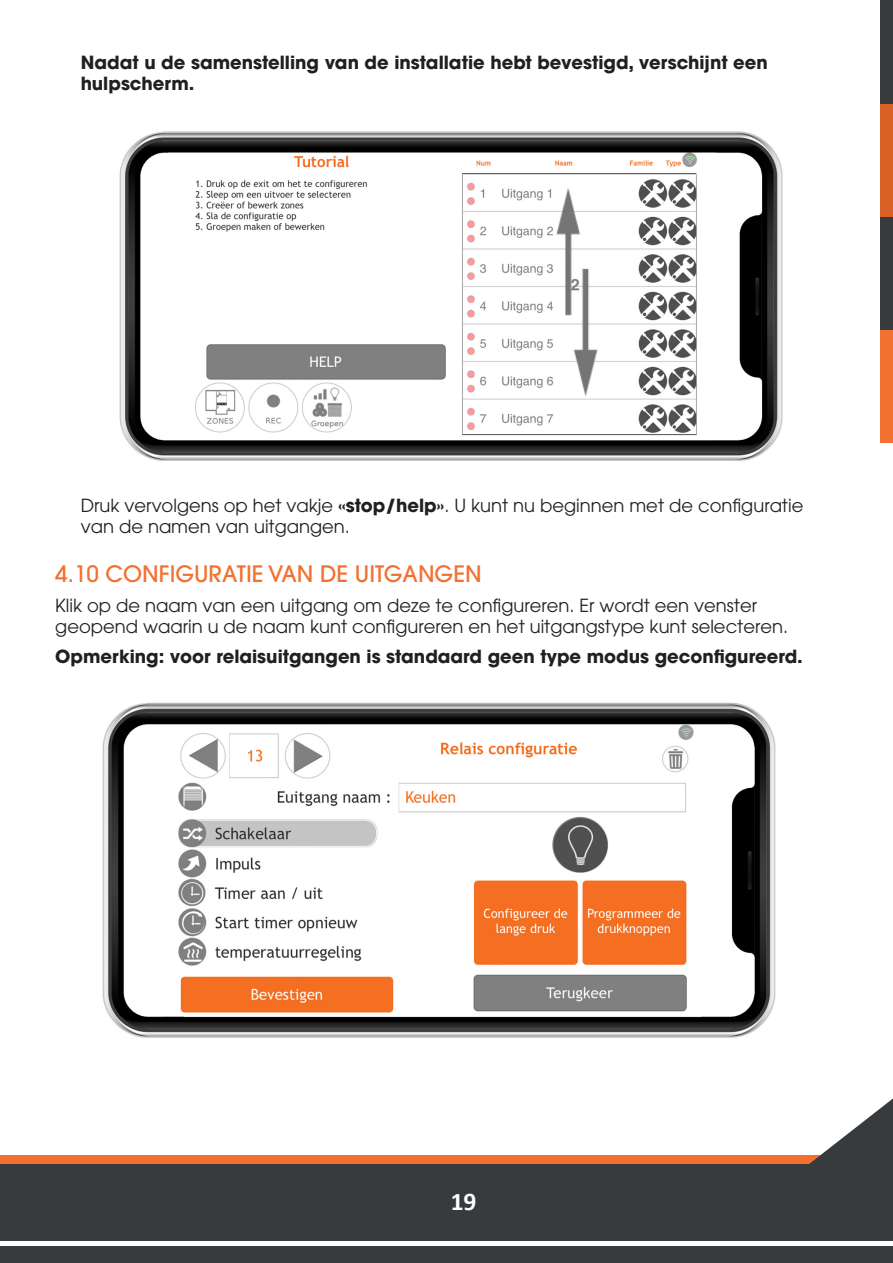
<style>
.page{position:relative;width:893px;height:1263px;background:#fff}
.page>*{position:absolute;margin:0;border:0;box-sizing:border-box;transform-origin:0 0}
.t1{font:700 25.5px "Calibri";color:#fff}
.t2{font:500 22.5px "ITC Avant Garde Pro";color:#f37130}
.Titre{font:18px/21.6px "ITC Avant Garde Pro";color:#231f20}
.Titre-2{font:700 18px/21.6px "ITC Avant Garde Pro";color:#231f20}
.s1{font-weight:700}
</style>
<div class="page">
<div style="left:0;top:1164px;width:893px;height:99px;background:#373b3d"></div>
<div style="left:0;top:1155px;width:893px;height:9px;background:#f37130"></div>
<svg style="left:806px;top:1098px;width:87px;height:144px"></svg>
<hr style="left:0;top:1242px;width:893px;height:4px;background:#fff">
<div style="left:880px;top:0;width:13px;height:104px;background:#373b3d"></div>
<div style="left:880px;top:104px;width:13px;height:113px;background:#da6126"></div>
<div style="left:880px;top:217px;width:13px;height:113px;background:#373b3d"></div>
<div style="left:880px;top:330px;width:13px;height:113px;background:#f37130"></div>
<img style="left:119px;top:131px;width:664px;height:330px">
<img style="left:102px;top:702px;width:674px;height:336px">
<p class="Titre-2" style="left:81px;top:51px;width:689px">Nadat u de samenstelling van de installatie hebt bevestigd, verschijnt een hulpscherm.</p>
<p class="Titre" style="left:81px;top:494px;width:724px">Druk vervolgens op het vakje <span class="s1">«stop/help»</span>. U kunt nu beginnen met de configuratie van de namen van uitgangen.</p>
<p class="t2" style="left:55px;top:559px;width:428px">4.10 CONFIGURATIE VAN DE UITGANGEN</p>
<p class="Titre" style="left:55px;top:594px;width:734px">Klik op de naam van een uitgang om deze te configureren. Er wordt een venster geopend waarin u de naam kunt configureren en het uitgangstype kunt selecteren.</p>
<p class="Titre-2" style="left:55px;top:646px;width:749px">Opmerking: voor relaisuitgangen is standaard geen type modus geconfigureerd.</p>
<h1 class="t1" style="left:451px;top:1184px;width:27px">19</h1>
</div>
